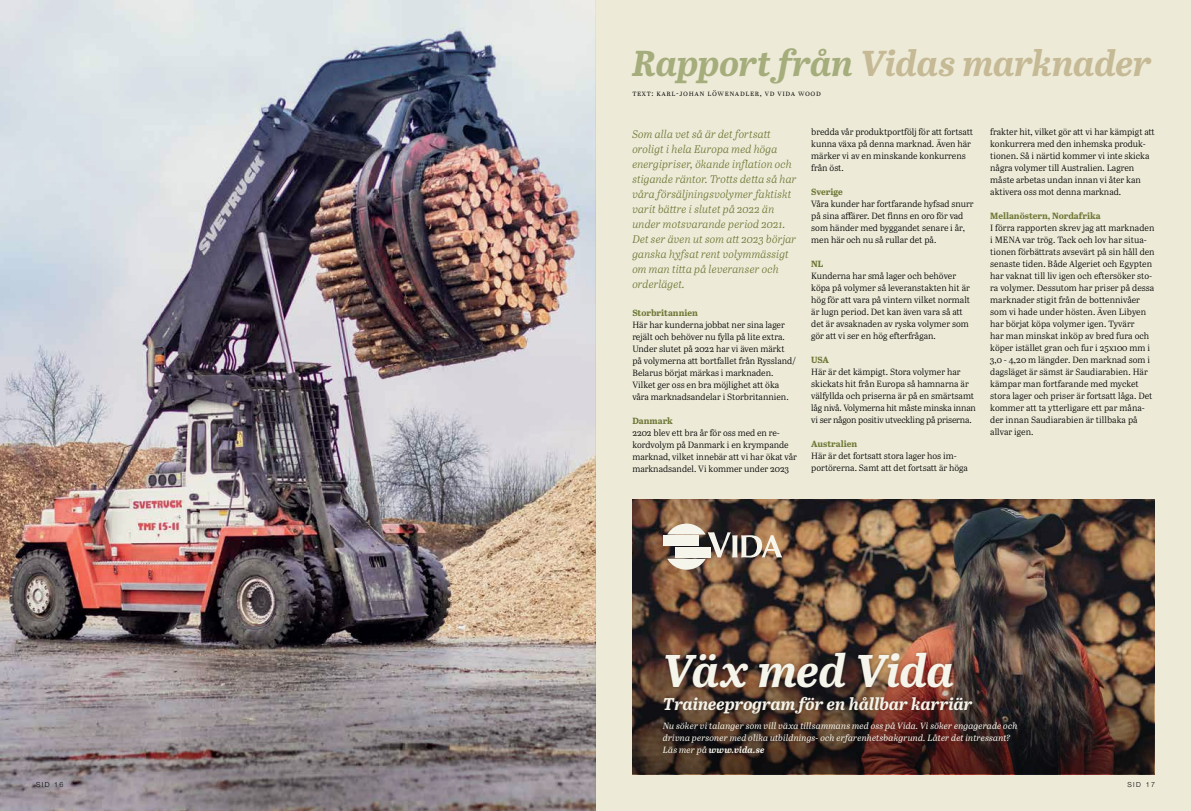
<style>
.page{position:relative;width:1191px;height:811px;background:#fff}
.page>*{position:absolute;margin:0;border:0;box-sizing:border-box;transform-origin:0 0}
.t1{font:italic 700 45.8px "Abril Text";letter-spacing:-.01em;color:#f6f5eb}
.t2{font:italic 700 36px "Abril Text";letter-spacing:-.01em;color:#c6ba96}
.t3{font:italic 700 17px "Abril Text";letter-spacing:-.005em;color:#f6f5eb}
.t4{font:italic 11px/15px "Abril Text Lt";color:#6d7634}
.t5{font:9px/12px "Abril Text Lt";color:#000}
.t6{font:italic 9px/12px "Abril Text";letter-spacing:.01em;color:#f6f5eb}
.t7{font:700 9px "Abril Text";color:#6d7634}
.t8{font:8px "Abril Text Lt";letter-spacing:.08em;color:#000}
.t9{font:300 7px "Helvetica Neue LT Std";letter-spacing:.2em;color:#000}
.s1{color:#a6ad7c}
.s2{font-weight:700}
</style>
<div class="page">
<div style="left:595px;top:0;width:596px;height:811px;background:#edebd8"></div>
<img style="left:632px;top:499px;width:522px;height:152px">
<img style="left:0;top:0;width:595px;height:811px">
<div style="left:663px;top:536px;width:35px;height:10px;background:#f6f5eb"></div>
<svg style="left:667px;top:523px;width:115px;height:47px;background:#9f8e7e"></svg>
<svg style="left:632px;top:651px;width:522px;height:123px;background:#422d25"></svg>
<div style="left:659px;top:649px;width:361px;height:109px;background:#000;opacity:.25"></div>
<h2 class="t2" style="left:632px;top:37px;width:521px"><span class="s1">Rapport från</span> Vidas marknader</h2>
<p class="t8" style="left:632px;top:88px;width:190px">text: karl-johan löwenadler, vd vida wood</p>
<p class="t4" style="left:632px;top:126px;width:166px">Som alla vet så är det fortsatt oroligt i hela Europa med höga energipriser, ökande inflation och stigande räntor. Trotts detta så har våra försäljningsvolymer faktiskt varit bättre i slutet på 2022 än under motsvarande period 2021.<br>Det ser även ut som att 2023 börjar ganska hyfsat rent volymmässigt om man titta på leveranser och orderläget.</p>
<p class="t7" style="left:632px;top:306px;width:67px">Storbritannien</p>
<p class="t5" style="left:632px;top:318px;width:165px">Här har kunderna jobbat ner sina lager rejält och behöver nu fylla på lite extra.<br>Under slutet på 2022 har vi även märkt på volymerna att bortfallet från Ryssland/ Belarus börjat märkas i marknaden.<br>Vilket ger oss en bra möjlighet att öka våra marknadsandelar i Storbritannien.</p>
<p class="t7" style="left:632px;top:414px;width:42px">Danmark</p>
<p class="t5" style="left:632px;top:426px;width:166px">2202 blev ett bra år för oss med en re&shy;kordvolym på Danmark i en krympande marknad, vilket innebär att vi har ökat vår marknadsandel. Vi kommer under 2023</p>
<p class="t5" style="left:990px;top:125px;width:166px">frakter hit, vilket gör att vi har kämpigt att konkurrera med den inhemska produk&shy;tionen. Så i närtid kommer vi inte skicka några volymer till Australien. Lagren måste arbetas undan innan vi åter kan aktivera oss mot denna marknad.</p>
<p class="t7" style="left:990px;top:209px;width:112px">Mellanöstern, Nordafrika</p>
<p class="t5" style="left:990px;top:221px;width:166px">I förra rapporten skrev jag att marknaden i MENA var trög. Tack och lov har situa&shy;tionen förbättrats avsevärt på sin håll den senaste tiden. Både Algeriet och Egypten har vaknat till liv igen och eftersöker sto&shy;ra volymer. Dessutom har priser på dessa marknader stigit från de bottennivåer som vi hade under hösten. Även Libyen har börjat köpa volymer igen. Tyvärr<br>har man minskat inköp av bred fura och köper istället gran och fur i 25x100 mm i 3,0 - 4,20 m längder. Den marknad som i dagsläget är sämst är Saudiarabien. Här kämpar man fortfarande med mycket stora lager och priser är fortsatt låga. Det kommer att ta ytterligare ett par måna&shy;der innan Saudiarabien är tillbaka på allvar igen.</p>
<p class="t5" style="left:811px;top:125px;width:163px">bredda vår produktportfölj för att fortsatt kunna växa på denna marknad. Även här märker vi av en minskande konkurrens från öst.</p>
<p class="t7" style="left:811px;top:185px;width:33px">Sverige</p>
<p class="t5" style="left:811px;top:197px;width:164px">Våra kunder har fortfarande hyfsad snurr på sina affärer. Det finns en oro för vad som händer med byggandet senare i år, men här och nu så rullar det på.</p>
<p class="t7" style="left:811px;top:257px;width:14px">NL</p>
<p class="t5" style="left:811px;top:269px;width:160px">Kunderna har små lager och behöver köpa på volymer så leveranstakten hit är hög för att vara på vintern vilket normalt är lugn period. Det kan även vara så att det är avsaknaden av ryska volymer som gör att vi ser en hög efterfrågan.</p>
<p class="t7" style="left:811px;top:353px;width:19px">USA</p>
<p class="t5" style="left:811px;top:365px;width:166px">Här är det kämpigt. Stora volymer har skickats hit från Europa så hamnarna är välfyllda och priserna är på en smärtsamt låg nivå. Volymerna hit måste minska innan vi ser någon positiv utveckling på priserna.</p>
<p class="t7" style="left:811px;top:437px;width:47px">Australien</p>
<p class="t5" style="left:811px;top:449px;width:158px">Här är det fortsatt stora lager hos im&shy;portörerna. Samt att det fortsatt är höga</p>
<h1 class="t1" style="left:663px;top:637px;width:293px">Väx med Vida</h1>
<h3 class="t3" style="left:663px;top:692px;width:311px">Traineeprogram för en hållbar karriär</h3>
<p class="t6" style="left:663px;top:719px;width:356px">Nu söker vi talanger som vill växa tillsammans med oss på Vida. Vi söker engagerade och drivna personer med olika utbildnings- och erfarenhetsbakgrund. Låter det intressant?<br>Läs mer på <span class="s2">www.vida.se</span></p>
<p class="t9" style="left:36px;top:780px;width:29px">SID 16</p>
<p class="t9" style="left:1127px;top:780px;width:29px">SID 17</p>
</div>
